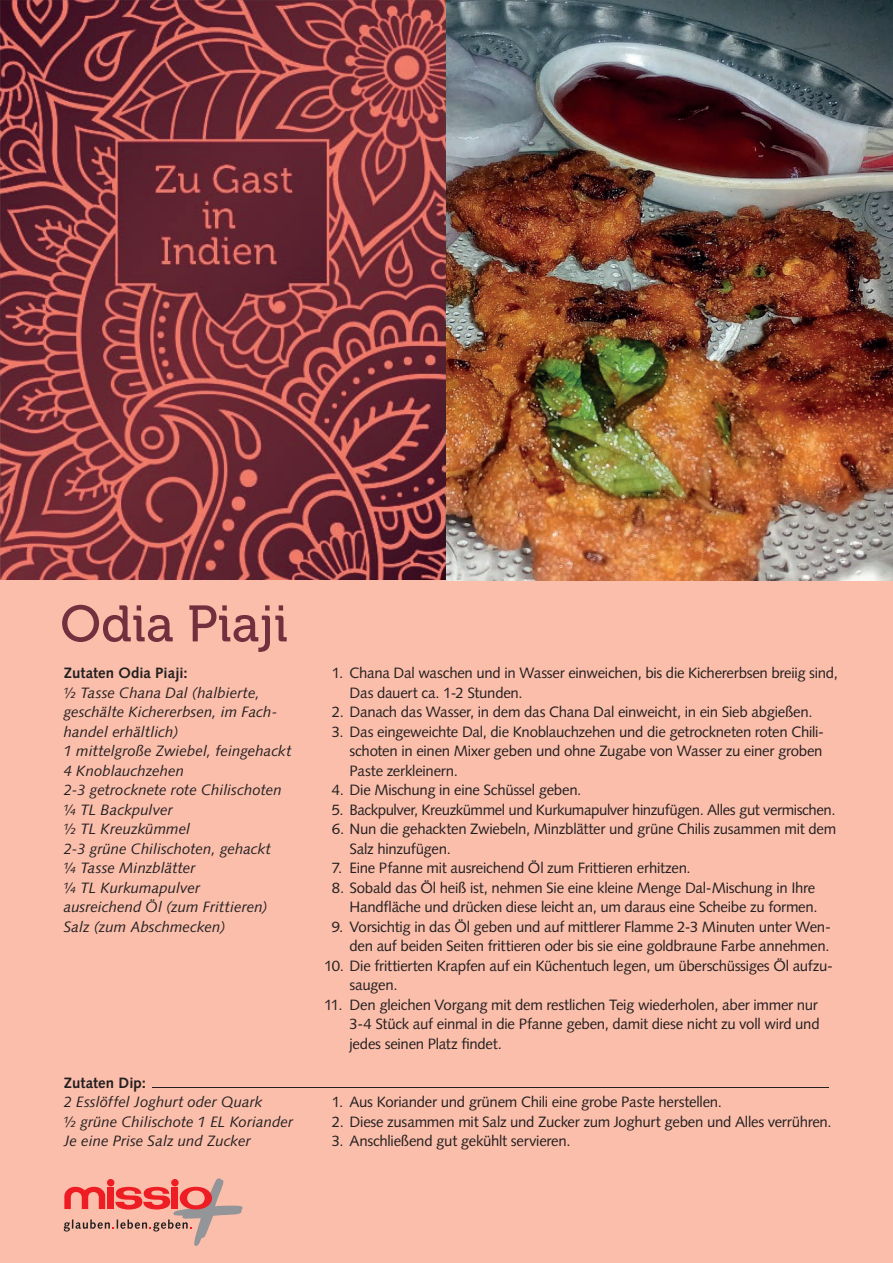
<style>
.page{position:relative;width:893px;height:1263px;background:#fff}
.page>*{position:absolute;margin:0;border:0;box-sizing:border-box;transform-origin:0 0}
.t1{font:51px "Museo 500";color:#722f3d}
.t2{font:15px/19.5px "Syntax LT Pro";letter-spacing:-.02em;color:#231f20}
.t3{font:italic 15px/19.5px "Syntax LT Pro";color:#231f20}
.t4{font:700 15px "Syntax LT Pro";letter-spacing:.005em;color:#231f20}
</style>
<div class="page">
<img style="left:0;top:0;width:446px;height:580px">
<div style="left:0;top:580px;width:893px;height:683px;background:#fabeab"></div>
<svg style="left:64px;top:1178px;width:178px;height:68px"></svg>
<img style="left:446px;top:0;width:447px;height:580px">
<hr style="left:152px;top:1087px;width:677px;height:1px;background:#231f20">
<h1 class="t1" style="left:60px;top:596px;width:229px">Odia Piaji</h1>
<p class="t4" style="left:64px;top:664px;width:125px">Zutaten Odia Piaji:</p>
<p class="t3" style="left:64px;top:683px;width:229px">½ Tasse Chana Dal (halbierte, geschälte Kichererbsen, im Fach&shy;handel erhältlich)<br>1 mittelgroße Zwiebel, feingehackt<br>4 Knoblauchzehen<br>2-3 getrocknete rote Chilischoten ¼ TL Backpulver<br>½ TL Kreuzkümmel<br>2-3 grüne Chilischoten, gehackt<br>¼ Tasse Minzblätter<br>¼ TL Kurkumapulver<br>ausreichend Öl (zum Frittieren)<br>Salz (zum Abschmecken)</p>
<p class="t4" style="left:64px;top:1073px;width:84px">Zutaten Dip:</p>
<p class="t3" style="left:64px;top:1092px;width:231px">2 Esslöffel Joghurt oder Quark<br>½ grüne Chilischote 1 EL Koriander<br>Je eine Prise Salz und Zucker</p>
<p class="t2" style="left:350px;top:663px;width:490px;text-indent:-18px">1. Chana Dal waschen und in Wasser einweichen, bis die Kichererbsen breiig sind,<br>Das dauert ca. 1-2 Stunden.</p>
<p class="t2" style="left:332px;top:702px;width:482px">2. Danach das Wasser, in dem das Chana Dal einweicht, in ein Sieb abgießen.</p>
<p class="t2" style="left:350px;top:722px;width:476px;text-align:justify;text-indent:-18px">3. Das eingeweichte Dal, die Knoblauchzehen und die getrockneten roten Chili&shy;schoten in einen Mixer geben und ohne Zugabe von Wasser zu einer groben Paste zerkleinern.</p>
<p class="t2" style="left:332px;top:780px;width:251px">4. Die Mischung in eine Schüssel geben.</p>
<p class="t2" style="left:332px;top:800px;width:505px">5. Backpulver, Kreuzkümmel und Kurkumapulver hinzufügen. Alles gut vermischen.</p>
<p class="t2" style="left:350px;top:819px;width:488px;text-indent:-18px">6. Nun die gehackten Zwiebeln, Minzblätter und grüne Chilis zusammen mit dem<br>Salz hinzufügen.</p>
<p class="t2" style="left:332px;top:858px;width:361px">7. Eine Pfanne mit ausreichend Öl zum Frittieren erhitzen.</p>
<p class="t2" style="left:332px;top:878px;width:487px;text-align:right">8. Sobald das Öl heiß ist, nehmen Sie eine kleine Menge Dal-Mischung in Ihre<br>Handfläche und drücken diese leicht an, um daraus eine Scheibe zu formen.</p>
<p class="t2" style="left:332px;top:917px;width:501px;text-align:right">9. Vorsichtig in das Öl geben und auf mittlerer Flamme 2-3 Minuten unter Wen&shy;den auf beiden Seiten frittieren oder bis sie eine goldbraune Farbe annehmen.</p>
<p class="t2" style="left:350px;top:956px;width:485px;text-indent:-26px">10. Die frittierten Krapfen auf ein Küchentuch legen, um überschüssiges Öl aufzu&shy;saugen.</p>
<p class="t2" style="left:350px;top:995px;width:472px;text-indent:-26px">11. Den gleichen Vorgang mit dem restlichen Teig wiederholen, aber immer nur<br>3-4 Stück auf einmal in die Pfanne geben, damit diese nicht zu voll wird und jedes seinen Platz findet.</p>
<p class="t2" style="left:332px;top:1092px;width:392px">1. Aus Koriander und grünem Chili eine grobe Paste herstellen.</p>
<p class="t2" style="left:332px;top:1112px;width:501px">2. Diese zusammen mit Salz und Zucker zum Joghurt geben und Alles verrühren.</p>
<p class="t2" style="left:332px;top:1131px;width:240px">3. Anschließend gut gekühlt servieren.</p>
</div>
